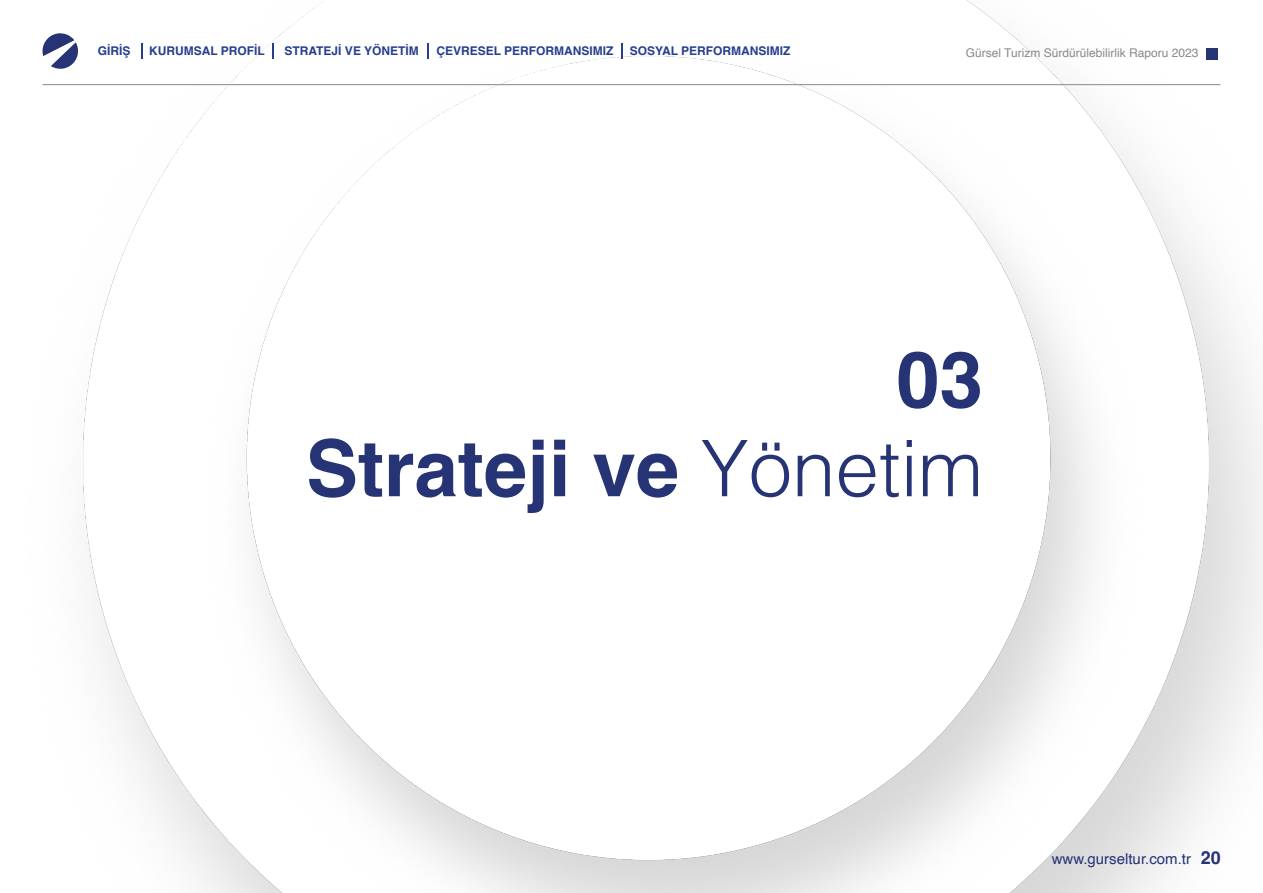
<style>
.page{position:relative;width:1263px;height:893px;background:#fff}
.page>*{position:absolute;margin:0;border:0;box-sizing:border-box;transform-origin:0 0}
.t1{font:700 78.15px "Helvetica";color:#263374}
.t2{font:15px "Helvetica";color:#263374}
.t3{font:700 12px "Helvetica";color:#253f8e}
.t4{font:12px "Helvetica";color:#868a8b}
.s1{font-weight:300}
.s2{font-weight:700;font-size:18px}
</style>
<div class="page">
<img style="left:42px;top:0;width:1221px;height:893px">
<img style="left:204px;top:43px;width:939px;height:850px">
<svg style="left:42px;top:32px;width:38px;height:37px"></svg>
<hr style="left:43px;top:84px;width:1177px;height:1px;background:#868a8b">
<svg style="left:141px;top:43px;width:2px;height:16px"></svg>
<svg style="left:273px;top:43px;width:1px;height:16px"></svg>
<svg style="left:427px;top:43px;width:2px;height:16px"></svg>
<svg style="left:621px;top:43px;width:1px;height:16px"></svg>
<div style="left:1206px;top:48px;width:12px;height:11px;background:#263374"></div>
<p class="t3" style="left:98px;top:44px;width:34px">GİRİŞ</p>
<p class="t3" style="left:149px;top:44px;width:117px">KURUMSAL PROFİL</p>
<p class="t3" style="left:284px;top:44px;width:136px">STRATEJİ VE YÖNETİM</p>
<p class="t3" style="left:436px;top:44px;width:179px">ÇEVRESEL PERFORMANSIMIZ</p>
<p class="t3" style="left:630px;top:44px;width:162px">SOSYAL PERFORMANSIMIZ</p>
<p class="t4" style="left:966px;top:43px;width:234px">Gürsel Turizm Sürdürülebilirlik Raporu 2023</p>
<h1 class="t1" style="left:896px;top:332px;width:88px">03</h1>
<h1 class="t1" style="left:306px;top:421px;width:679px">Strateji ve <span class="s1">Yönetim</span></h1>
<p class="t2" style="left:1052px;top:847px;width:171px">www.gurseltur.com.tr <span class="s2">20</span></p>
</div>
